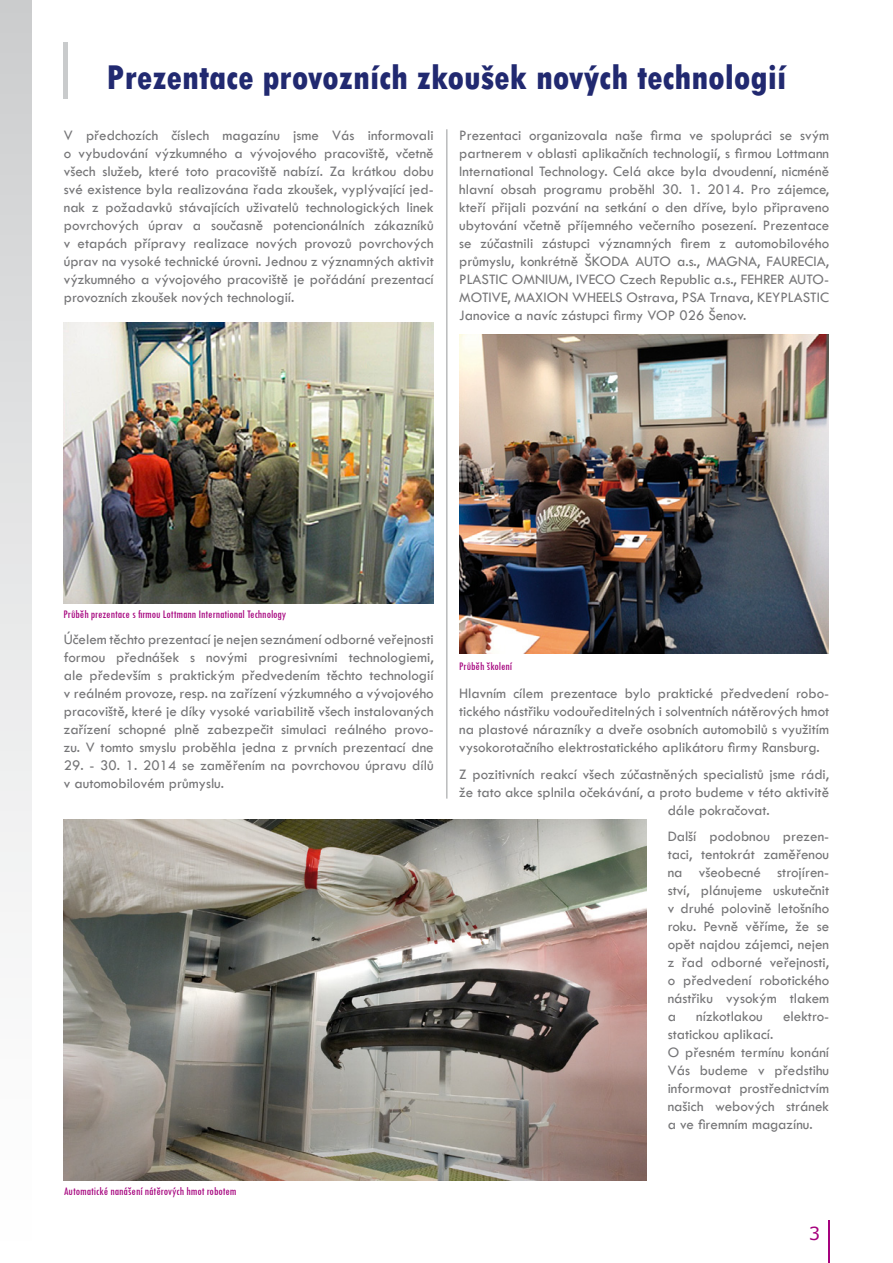
<style>
.page{position:relative;width:893px;height:1263px;background:#fff}
.page>*{position:absolute;margin:0;border:0;box-sizing:border-box;transform-origin:0 0}
.t1{font:800 condensed 36px "Tw Cen";color:#212970}
.t2{font:18px "Verdana";color:#a5027d}
.t3{font:15px/18px "Tw Cen";color:#757577;text-align:justify}
.t4{font:condensed 12px "Tw Cen";color:#a5027d}
</style>
<div class="page">
<img style="left:459px;top:335px;width:370px;height:319px">
<img style="left:64px;top:820px;width:582px;height:360px">
<img style="left:64px;top:322px;width:370px;height:281px">
<hr style="left:446px;top:129px;width:1px;height:670px;background:#98999b">
<div style="left:0;top:0;width:32px;height:1263px;background:linear-gradient(to bottom,#cdcecf,#fff)"></div>
<hr style="left:64px;top:43px;width:4px;height:56px;background:#c9cbcc">
<hr style="left:828px;top:1220px;width:1px;height:43px;background:#a5027d">
<h1 class="t1" style="left:107px;top:56px;width:681px">Prezentace provozních zkoušek nových technologií</h1>
<p class="t3" style="left:64px;top:126px;width:371px">V předchozích číslech magazínu jsme Vás informovali o vybudování výzkumného a vývojového pracoviště, včetně všech služeb, které toto pracoviště nabízí. Za krátkou dobu své existence byla realizována řada zkoušek, vyplývající jed&shy;nak z požadavků stávajících uživatelů technologických linek povrchových úprav a současně potencionálních zákazníků v etapách přípravy realizace nových provozů povrchových úprav na vysoké technické úrovni. Jednou z významných aktivit výzkumného a vývojového pracoviště je pořádání prezentací provozních zkoušek nových technologií.</p>
<p class="t3" style="left:459px;top:126px;width:371px">Prezentaci organizovala naše firma ve spolupráci se svým partnerem v oblasti aplikačních technologií, s firmou Lottmann International Technology. Celá akce byla dvoudenní, nicméně hlavní obsah programu proběhl 30. 1. 2014. Pro zájemce, kteří přijali pozvání na setkání o den dříve, bylo připraveno ubytování včetně příjemného večerního posezení. Prezentace se zúčastnili zástupci významných firem z automobilového průmyslu, konkrétně ŠKODA AUTO a.s., MAGNA, FAURECIA, PLASTIC OMNIUM, IVECO Czech Republic a.s., FEHRER AUTO-MOTIVE, MAXION WHEELS Ostrava, PSA Trnava, KEYPLASTIC Janovice a navíc zástupci firmy VOP 026 Šenov.</p>
<p class="t4" style="left:64px;top:607px;width:224px">Průběh prezentace s firmou Lottmann International Technology</p>
<p class="t3" style="left:64px;top:630px;width:371px">Účelem těchto prezentací je nejen seznámení odborné veřejnosti formou přednášek s novými progresivními technologiemi, ale především s praktickým předvedením těchto technologií v reálném provoze, resp. na zařízení výzkumného a vývojového pracoviště, které je díky vysoké variabilitě všech instalovaných zařízení schopné plně zabezpečit simulaci reálného provo&shy;zu. V tomto smyslu proběhla jedna z prvních prezentací dne</p>
<p class="t3" style="left:64px;top:756px;width:371px">29. - 30. 1. 2014 se zaměřením na povrchovou úpravu dílů v automobilovém průmyslu.</p>
<p class="t4" style="left:64px;top:1184px;width:174px">Automatické nanášení nátěrových hmot robotem</p>
<p class="t4" style="left:459px;top:659px;width:54px">Průběh školení</p>
<p class="t3" style="left:459px;top:684px;width:371px">Hlavním cílem prezentace bylo praktické předvedení robo&shy;tického nástřiku vodouředitelných i solventních nátěrových hmot na plastové nárazníky a dveře osobních automobilů s využitím vysokorotačního elektrostatického aplikátoru firmy Ransburg.</p>
<p class="t3" style="left:459px;top:765px;width:371px">Z pozitivních reakcí všech zúčastněných specialistů jsme rádi,</p>
<p class="t3" style="left:459px;top:783px;width:371px">že tato akce splnila očekávání, a proto budeme v této aktivitě</p>
<p class="t3" style="left:668px;top:801px;width:104px">dále pokračovat.</p>
<p class="t3" style="left:668px;top:827px;width:163px">Další podobnou prezen&shy;taci, tentokrát zaměřenou na všeobecné strojíren&shy;ství, plánujeme uskutečnit v druhé polovině letošního roku. Pevně věříme, že se opět najdou zájemci, nejen z řad odborné veřejnosti, o předvedení robotického nástřiku vysokým tlakem a</p>
<p class="t3" style="left:696px;top:1007px;width:68px">nízkotlakou</p>
<p class="t3" style="left:783px;top:1007px;width:48px">elektro-</p>
<p class="t3" style="left:668px;top:1025px;width:163px;text-align:left">statickou aplikací.<br>O přesném termínu konání<br>Vás budeme v předstihu informovat prostřednictvím našich webových stránek a ve firemním magazínu.</p>
<p class="t2" style="left:809px;top:1220px;width:13px">3</p>
</div>
